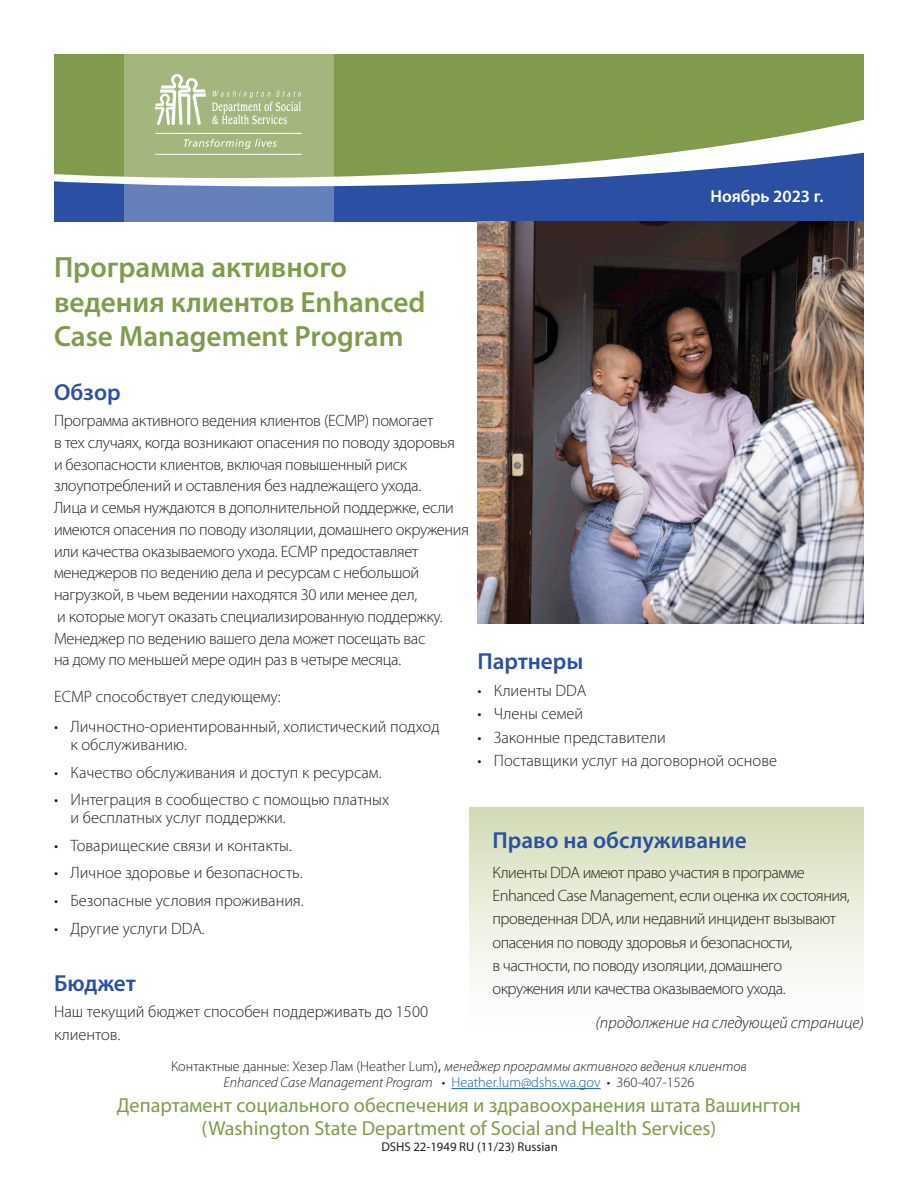
<style>
.page{position:relative;width:918px;height:1188px;background:#fff}
.page>*{position:absolute;margin:0;border:0;box-sizing:border-box;transform-origin:0 0}
.t1{font:600 29.25px/34.3px "Myriad Pro";color:#809b4c}
.t2{font:600 23.25px "Myriad Pro";color:#2b50a3}
.t3{font:20.25px/23.2px "Myriad Pro";color:#809b4c;text-align:center}
.t4{font:600 17.25px "Myriad Pro";color:#fff}
.t5{font:300 16.5px/21.8px "Myriad Pro";letter-spacing:-.02em;color:#231f20}
.t6{font:300 16.5px/18px "Myriad Pro";color:#231f20}
.t7{font:italic 300 16.5px "Myriad Pro";color:#231f20}
.t8{font:italic 300 14.25px/16.4px "Myriad Pro";color:#231f20;text-align:center}
.t9{font:12.75px "Myriad Pro";color:#231f20}
.s1{font-style:normal}
.s2{font-weight:400;font-style:normal}
.s3{font-style:normal;color:#175d9e}
</style>
<div class="page">
<div style="left:54px;top:97px;width:810px;height:125px;background:#2b50a3"></div>
<svg style="left:54px;top:54px;width:810px;height:133px;background:#88a169"></svg>
<svg style="left:124px;top:54px;width:210px;height:168px;background:#98ac95"></svg>
<svg style="left:212px;top:91px;width:89px;height:33px;background:#b3c394"></svg>
<svg style="left:155px;top:74px;width:51px;height:51px;background:#c6d1ae"></svg>
<hr style="left:155px;top:133px;width:147px;height:1px;background:#fff">
<hr style="left:155px;top:154px;width:147px;height:1px;background:#fff">
<svg style="left:184px;top:139px;width:93px;height:10px"></svg>
<div style="left:470px;top:808px;width:394px;height:230px;background:linear-gradient(to bottom,#d4ddb9,#fff)"></div>
<hr style="left:451px;top:1088px;width:150px;height:1px;background:#175d9e">
<img style="left:477px;top:222px;width:387px;height:402px">
<p class="t4" style="left:711px;top:187px;width:114px">Ноябрь 2023 г.</p>
<p class="t1" style="left:54px;top:251px;width:373px">Программа активного ведения клиентов Enhanced<br>Case Management Program</p>
<p class="t2" style="left:54px;top:379px;width:68px">Обзор</p>
<p class="t5" style="left:54px;top:410px;width:417px">Программа активного ведения клиентов (ECMP) помогает<br>в тех случаях, когда возникают опасения по поводу здоровья<br>и безопасности клиентов, включая повышенный риск злоупотреблений и оставления без надлежащего ухода.<br>Лица и семья нуждаются в дополнительной поддержке, если имеются опасения по поводу изоляции, домашнего окружения или качества оказываемого ухода. ECMP предоставляет менеджеров по ведению дела и ресурсам с небольшой нагрузкой, в чьем ведении находятся 30 или менее дел,<br>и которые могут оказать специализированную поддержку.<br>Менеджер по ведению вашего дела может посещать вас<br>на дому по меньшей мере один раз в четыре месяца.</p>
<p class="t6" style="left:54px;top:688px;width:228px">ECMP способствует следующему:</p>
<p class="t6" style="left:70px;top:718px;width:371px;text-indent:-16px">• Личностно-ориентированный, холистический подход к обслуживанию.</p>
<p class="t6" style="left:54px;top:763px;width:329px">• Качество обслуживания и доступ к ресурсам.</p>
<p class="t6" style="left:70px;top:791px;width:320px;text-indent:-16px">• Интеграция в сообщество с помощью платных и бесплатных услуг поддержки.</p>
<p class="t6" style="left:54px;top:837px;width:239px">• Товарищеские связи и контакты.</p>
<p class="t6" style="left:54px;top:864px;width:250px">• Личное здоровье и безопасность.</p>
<p class="t6" style="left:54px;top:892px;width:251px">• Безопасные условия проживания.</p>
<p class="t5" style="left:54px;top:917px;width:152px">• Другие услуги DDA.</p>
<p class="t2" style="left:54px;top:970px;width:83px">Бюджет</p>
<p class="t6" style="left:54px;top:1000px;width:376px;line-height:23.2px">Наш текущий бюджет способен поддерживать до 1500 клиентов.</p>
<p class="t2" style="left:477px;top:648px;width:108px">Партнеры</p>
<p class="t6" style="left:477px;top:682px;width:111px">• Клиенты DDA</p>
<p class="t6" style="left:477px;top:705px;width:107px">• Члены семей</p>
<p class="t6" style="left:477px;top:729px;width:190px">• Законные представители</p>
<p class="t6" style="left:477px;top:752px;width:301px">• Поставщики услуг на договорной основе</p>
<p class="t2" style="left:492px;top:827px;width:256px">Право на обслуживание</p>
<p class="t5" style="left:492px;top:861px;width:359px;line-height:23.2px">Клиенты DDA имеют право участия в программе Enhanced Case Management, если оценка их состояния, проведенная DDA, или недавний инцидент вызывают опасения по поводу здоровья и безопасности,<br>в частности, по поводу изоляции, домашнего окружения или качества оказываемого ухода.</p>
<p class="t7" style="left:596px;top:1013px;width:270px">(продолжение на следующей странице)</p>
<p class="t8" style="left:171px;top:1058px;width:577px"><span class="s1">Контактные данные: Хезер Лам (Heather Lum)</span><span class="s2">,</span> менеджер программы активного ведения клиентов<br>Enhanced Case Management Program <span class="s1">•</span> <span class="s3">Heather.lum@dshs.wa.gov</span> <span class="s1">• 360-407-1526</span></p>
<p class="t3" style="left:117px;top:1093px;width:686px">Департамент социального обеспечения и здравоохранения штата Вашингтон (Washington State Department of Social and Health Services)</p>
<p class="t9" style="left:381px;top:1139px;width:178px">DSHS 22-1949 RU (11/23) Russian</p>
</div>
